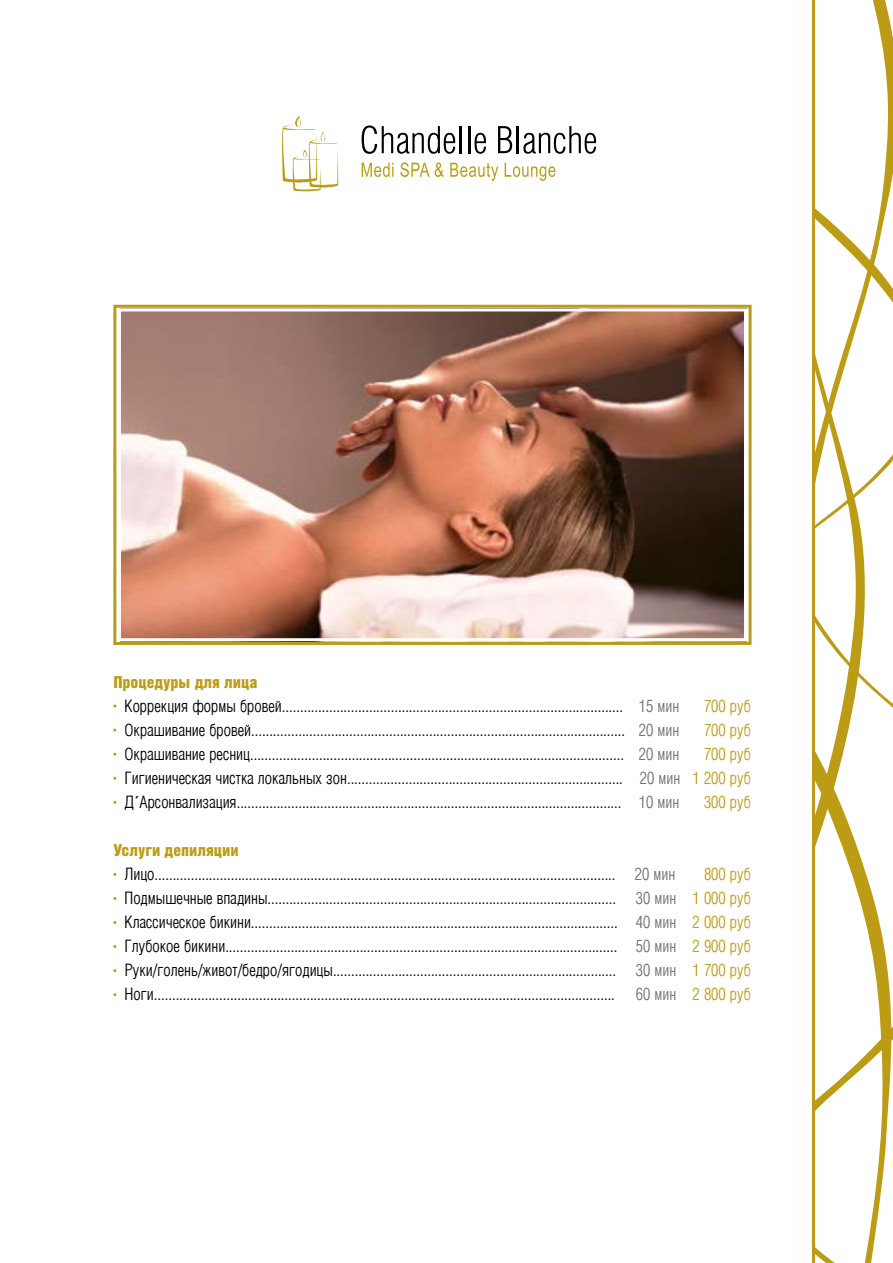
<style>
.page{position:relative;width:893px;height:1263px;background:#fff}
.page>*{position:absolute;margin:0;border:0;box-sizing:border-box;transform-origin:0 0}
.t1{font:300 16.5px/24px "Helios Cond";color:#000}
.t2{font:300 16.5px/24px "Helios Cond";color:#bd9c15;text-align:justify}
.t3{font:16.5px "Helios Cond Black C";color:#bd9c15}
.t4{font:300 16.5px "Helios Cond";color:#707070}
.s1{font-family:"Arial";font-weight:400}
.s2{color:#707070}
</style>
<div class="page">
<svg style="left:815px;top:0;width:78px;height:564px"></svg>
<svg style="left:815px;top:564px;width:50px;height:76px"></svg>
<svg style="left:815px;top:640px;width:78px;height:623px"></svg>
<div style="left:809px;top:0;width:6px;height:1263px;background:#bd9c15"></div>
<div style="left:790px;top:0;width:22px;height:1263px;background:#fffefd"></div>
<svg style="left:282px;top:116px;width:56px;height:76px"></svg>
<svg style="left:362px;top:125px;width:93px;height:29px"></svg>
<hr style="left:460px;top:126px;width:2px;height:27px;background:#000">
<hr style="left:468px;top:126px;width:2px;height:27px;background:#000">
<svg style="left:474px;top:133px;width:12px;height:21px"></svg>
<svg style="left:498px;top:126px;width:14px;height:27px"></svg>
<hr style="left:517px;top:126px;width:2px;height:27px;background:#000">
<svg style="left:523px;top:126px;width:73px;height:28px"></svg>
<svg style="left:362px;top:163px;width:31px;height:14px"></svg>
<svg style="left:400px;top:162px;width:44px;height:15px"></svg>
<svg style="left:450px;top:163px;width:48px;height:18px"></svg>
<svg style="left:505px;top:163px;width:50px;height:18px"></svg>
<div style="left:113px;top:305px;width:639px;height:340px;border:3px solid #bd9c15"></div>
<img style="left:122px;top:312px;width:621px;height:325px">
<div style="left:118px;top:308px;width:629px;height:333px;border:3px solid #fffefd"></div>
<p class="t3" style="left:113px;top:672px;width:146px">Процедуры для лица</p>
<p class="t1" style="left:124px;top:694px;width:502px">Коррекция формы бровей..............................................................................................<br>Окрашивание бровей.......................................................................................................<br>Окрашивание ресниц.......................................................................................................<br>Гигиеническая чистка локальных зон............................................................................<br>Д<span class="s1">´</span>Арсонвализация..........................................................................................................</p>
<p class="t3" style="left:113px;top:841px;width:127px">Услуги депиляции</p>
<p class="t1" style="left:124px;top:863px;width:495px">Лицо...............................................................................................................................<br>Подмышечные впадины................................................................................................<br>Классическое бикини.....................................................................................................<br>Глубокое бикини............................................................................................................<br>Руки/голень/живот/бедро/ягодицы..............................................................................<br>Ноги...............................................................................................................................</p>
<p class="t4" style="left:639px;top:698px;width:42px">15 мин</p>
<p class="t2" style="left:704px;top:694px;width:48px">700 руб</p>
<p class="t4" style="left:639px;top:722px;width:42px">20 мин</p>
<p class="t2" style="left:704px;top:718px;width:48px">700 руб</p>
<p class="t4" style="left:639px;top:746px;width:42px">20 мин</p>
<p class="t2" style="left:639px;top:743px;width:114px;text-indent:65px">700 руб <span class="s2">20 мин</span> 1 200 руб <span class="s2">10 мин</span></p>
<p class="t2" style="left:704px;top:791px;width:48px">300 руб</p>
<p class="t4" style="left:635px;top:866px;width:42px">20 мин</p>
<p class="t2" style="left:636px;top:863px;width:117px;text-indent:68px">800 руб <span class="s2">30 мин</span> 1 000 руб <span class="s2">40 мин</span> 2 000 руб <span class="s2">50 мин</span> 2 900 руб <span class="s2">30 мин</span> 1 700 руб <span class="s2">60 мин</span> 2 800 руб</p>
</div>
